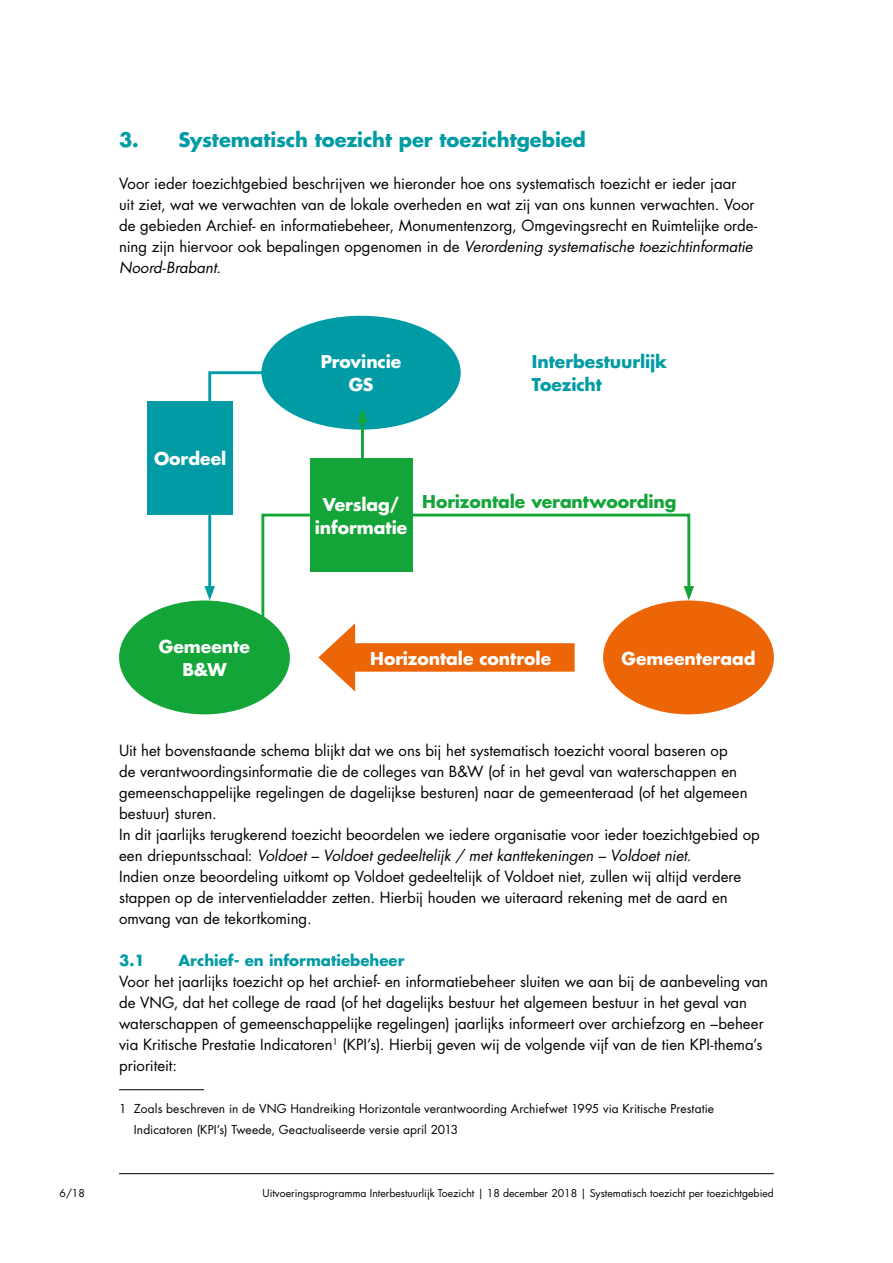
<style>
.page{position:relative;width:893px;height:1263px;background:#fff}
.page>*{position:absolute;margin:0;border:0;box-sizing:border-box;transform-origin:0 0}
.t1{font:700 19.5px "Futura Std";letter-spacing:-.005em;color:#009ba4}
.t2{font:700 17.25px/23px "Futura Std";letter-spacing:-.005em;color:#fff;text-align:center}
.t3{font:700 17.25px "Futura Std";letter-spacing:-.005em;color:#13a538}
.t4{font:700 17.25px/23px "Futura Std";letter-spacing:-.005em;color:#009ba4}
.t5{font:15px/21px "Futura Std";color:#000}
.t6{font:700 15px "Futura Std";color:#009ba4}
.t7{font:12px/21px "Futura Std";letter-spacing:.005em;color:#000}
.t8{font:10.5px "Futura Std";color:#000}
.s1{font-style:italic}
</style>
<div class="page">
<hr style="left:119px;top:1173px;width:655px;height:1px;background:#000">
<div style="left:148px;top:401px;width:85px;height:114px;background:#009ba4"></div>
<div style="left:261px;top:316px;width:200px;height:114px;background:#009ba4;border-radius:50%"></div>
<div style="left:310px;top:458px;width:102px;height:114px;background:#13a538"></div>
<div style="left:119px;top:600px;width:171px;height:114px;background:#13a538;border-radius:50%"></div>
<div style="left:343px;top:643px;width:232px;height:29px;background:#ec6608"></div>
<svg style="left:318px;top:630px;width:37px;height:62px"></svg>
<div style="left:603px;top:600px;width:171px;height:114px;background:#ec6608;border-radius:50%"></div>
<svg style="left:204px;top:370px;width:89px;height:230px"></svg>
<svg style="left:260px;top:512px;width:432px;height:118px"></svg>
<svg style="left:684px;top:586px;width:10px;height:14px"></svg>
<hr style="left:119px;top:1089px;width:85px;height:1px;background:#000">
<hr style="left:361px;top:417px;width:3px;height:77px;background:#13a538">
<svg style="left:357px;top:408px;width:11px;height:15px"></svg>
<h1 class="t1" style="left:119px;top:127px;width:468px">3. Systematisch toezicht per toezichtgebied</h1>
<p class="t5" style="left:119px;top:173px;width:640px">Voor ieder toezichtgebied beschrijven we hieronder hoe ons systematisch toezicht er ieder jaar<br>uit ziet, wat we verwachten van de lokale overheden en wat zij van ons kunnen verwachten. Voor de gebieden Archief- en informatiebeheer, Monumentenzorg, Omgevingsrecht en Ruimtelijke orde&shy;ning zijn hiervoor ook bepalingen opgenomen in de <span class="s1">Verordening systematische toezichtinformatie Noord-Brabant</span>.</p>
<p class="t2" style="left:154px;top:447px;width:74px">Oordeel</p>
<p class="t2" style="left:321px;top:350px;width:82px">Provincie<br>GS</p>
<p class="t4" style="left:532px;top:350px;width:137px">Interbestuurlijk<br>Toezicht</p>
<p class="t2" style="left:315px;top:492px;width:94px">Verslag/ informatie</p>
<p class="t3" style="left:422px;top:490px;width:256px">Horizontale verantwoording</p>
<p class="t2" style="left:159px;top:635px;width:93px">Gemeente<br>B&amp;W</p>
<p class="t2" style="left:370px;top:646px;width:183px">Horizontale controle</p>
<p class="t2" style="left:621px;top:646px;width:135px">Gemeenteraad</p>
<p class="t5" style="left:119px;top:740px;width:642px">Uit het bovenstaande schema blijkt dat we ons bij het systematisch toezicht vooral baseren op<br>de verantwoordingsinformatie die de colleges van B&amp;W (of in het geval van waterschappen en gemeenschappelijke regelingen de dagelijkse besturen) naar de gemeenteraad (of het algemeen bestuur) sturen.<br>In dit jaarlijks terugkerend toezicht beoordelen we iedere organisatie voor ieder toezichtgebied op een driepuntsschaal: <span class="s1">Voldoet – Voldoet gedeeltelijk / met kanttekeningen – Voldoet niet</span>.<br>Indien onze beoordeling uitkomt op Voldoet gedeeltelijk of Voldoet niet, zullen wij altijd verdere stappen op de interventieladder zetten. Hierbij houden we uiteraard rekening met de aard en omvang van de tekortkoming.</p>
<p class="t6" style="left:119px;top:951px;width:27px">3.1</p>
<p class="t6" style="left:179px;top:951px;width:227px">Archief- en informatiebeheer</p>
<p class="t5" style="left:119px;top:971px;width:651px">Voor het jaarlijks toezicht op het archief- en informatiebeheer sluiten we aan bij de aanbeveling van de VNG, dat het college de raad (of het dagelijks bestuur het algemeen bestuur in het geval van waterschappen of gemeenschappelijke regelingen) jaarlijks informeert over archiefzorg en –beheer via Kritische Prestatie Indicatoren<sup>1</sup> (KPI’s). Hierbij geven wij de volgende vijf van de tien KPI-thema’s prioriteit:</p>
<p class="t7" style="left:134px;top:1099px;width:582px;text-indent:-15px">1 Zoals beschreven in de VNG Handreiking Horizontale verantwoording Archiefwet 1995 via Kritische Prestatie<br>Indicatoren (KPI’s) Tweede, Geactualiseerde versie april 2013</p>
<p class="t8" style="left:60px;top:1187px;width:27px">6/18</p>
<p class="t8" style="left:262px;top:1187px;width:513px">Uitvoeringsprogramma Interbestuurlijk Toezicht | 18 december 2018 | Systematisch toezicht per toezichtgebied</p>
</div>
